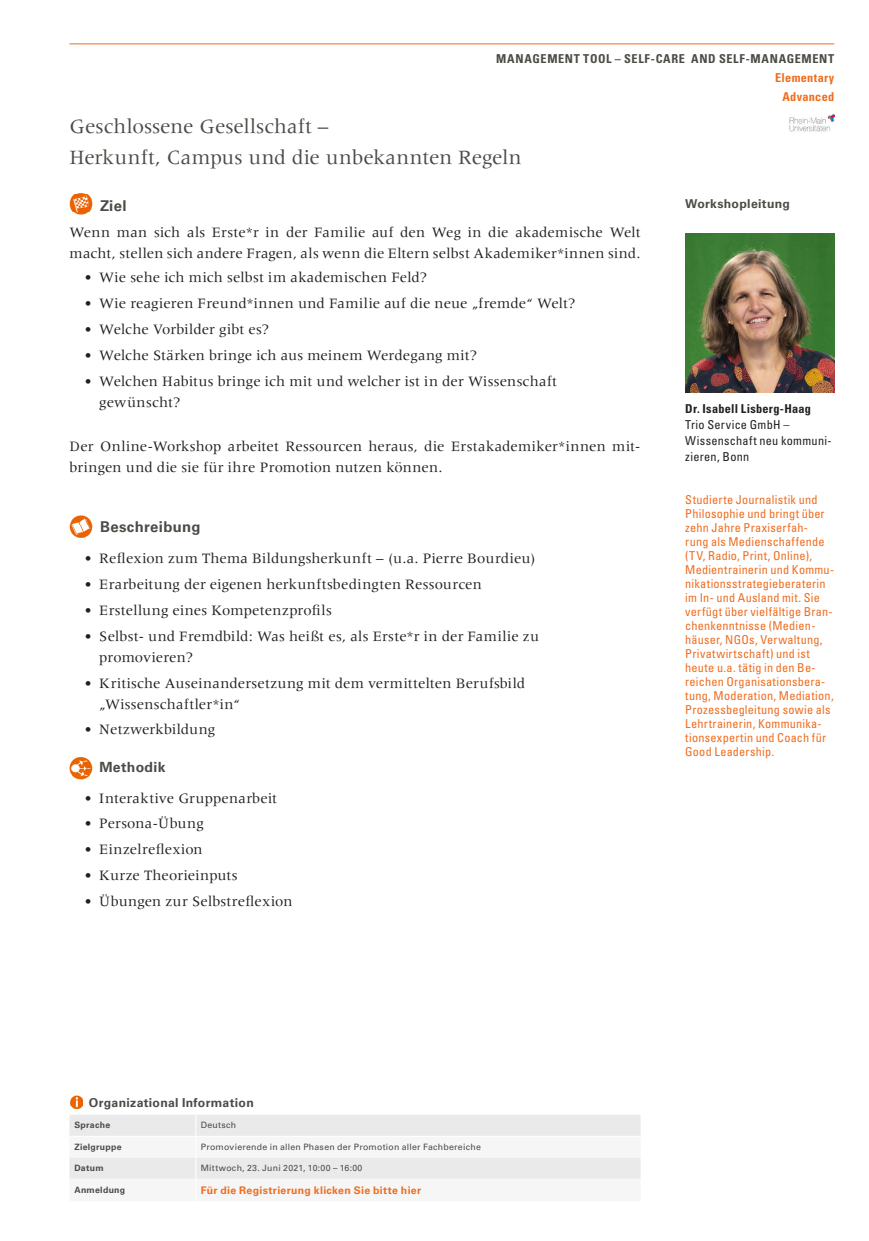
<style>
.page{position:relative;width:869px;height:1241px;background:#fff}
.page>*{position:absolute;margin:0;border:0;box-sizing:border-box;transform-origin:0 0}
.Kurse{font:21px "Meridien LT Std";color:#4c4b46}
.Mengentext{font:14.88px/21px "Meridien LT Std";letter-spacing:.01em;color:#231f20}
.Objective_Descriptio{font:700 14.88px "Univers LT Std";letter-spacing:.02em;color:#4c4b46}
.Mengentext-2{font:700 14px "Univers LT Std";letter-spacing:.025em;color:#4c4b46}
.Trainer_Biografie{font:condensed 12.25px/14px "Univers LT Std";letter-spacing:.02em;color:#ef6d20}
.Trainer_Name{font:condensed 12.25px/15.8px "Univers LT Std";letter-spacing:.025em;color:#231f20}
.Kopf_Tools{font:700 condensed 12.25px "Univers LT Std";letter-spacing:.05em;color:#4c4b46}
.Tabelle_Headline{font:700 12.25px "Univers LT Std";letter-spacing:.025em;color:#4c4b46}
.Kopf_Tools-2{font:700 condensed 12.25px "Univers LT Std";letter-spacing:.025em;color:#ef6d20}
.Headlines__Trainer{font:700 12.25px "Univers LT Std";letter-spacing:.025em;color:#4c4b46}
.Tabelle_Mengentext{font:700 10.5px "Univers LT Std";letter-spacing:.03em;color:#ef6d20}
.Tabelle_Mengentext-2{font:8.75px "Univers LT Std";letter-spacing:.025em;color:#4c4b46}
.Tabelle_Bold{font:700 8.75px "Univers LT Std";letter-spacing:.03em;color:#4c4b46}
.s1{font-weight:700}
</style>
<div class="page">
<hr style="left:69px;top:43px;width:764px;height:1px;background:#ef6d20">
<img style="left:685px;top:234px;width:148px;height:158px">
<img style="left:69px;top:192px;width:24px;height:23px">
<img style="left:69px;top:515px;width:24px;height:23px">
<img style="left:69px;top:757px;width:23px;height:22px">
<img style="left:70px;top:1095px;width:13px;height:13px">
<svg style="left:69px;top:1115px;width:571px;height:64px"></svg>
<hr style="left:69px;top:1135px;width:127px;height:1px;background:#fff">
<img style="left:789px;top:115px;width:44px;height:17px">
<p class="Kopf_Tools" style="left:496px;top:52px;width:339px">MANAGEMENT TOOL – SELF-CARE AND SELF-MANAGEMENT</p>
<p class="Kopf_Tools-2" style="left:774px;top:70px;width:60px">Elementary</p>
<p class="Kopf_Tools-2" style="left:782px;top:89px;width:53px">Advanced</p>
<p class="Kurse" style="left:69px;top:115px;width:260px">Geschlossene Gesellschaft –</p>
<p class="Kurse" style="left:69px;top:145px;width:453px">Herkunft, Campus und die unbekannten Regeln</p>
<p class="Objective_Descriptio" style="left:100px;top:197px;width:28px">Ziel</p>
<p class="Mengentext" style="left:69px;top:222px;width:572px">Wenn man sich als Erste*r in der Familie auf den Weg in die akademische Welt macht, stellen sich andere Fragen, als wenn die Eltern selbst Akademiker*innen sind.</p>
<p class="Mengentext" style="left:84px;top:266px;width:344px">• Wie sehe ich mich selbst im akademischen Feld?</p>
<p class="Mengentext" style="left:84px;top:292px;width:492px">• Wie reagieren Freund*innen und Familie auf die neue „fremde“ Welt?</p>
<p class="Mengentext" style="left:84px;top:318px;width:186px">• Welche Vorbilder gibt es?</p>
<p class="Mengentext" style="left:84px;top:344px;width:394px">• Welche Stärken bringe ich aus meinem Werdegang mit?</p>
<p class="Mengentext" style="left:99px;top:370px;width:459px;text-indent:-15px">• Welchen Habitus bringe ich mit und welcher ist in der Wissenschaft gewünscht?</p>
<p class="Mengentext" style="left:69px;top:436px;width:572px">Der Online-Workshop arbeitet Ressourcen heraus, die Erstakademiker*innen mit&shy;bringen und die sie für ihre Promotion nutzen können.</p>
<p class="Objective_Descriptio" style="left:100px;top:518px;width:102px">Beschreibung</p>
<p class="Mengentext" style="left:84px;top:547px;width:453px">• Reflexion zum Thema Bildungsherkunft – (u.a. Pierre Bourdieu)</p>
<p class="Mengentext" style="left:84px;top:573px;width:398px">• Erarbeitung der eigenen herkunftsbedingten Ressourcen</p>
<p class="Mengentext" style="left:84px;top:599px;width:249px">• Erstellung eines Kompetenzprofils</p>
<p class="Mengentext" style="left:99px;top:625px;width:441px;text-indent:-15px">• Selbst- und Fremdbild: Was heißt es, als Erste*r in der Familie zu promovieren?</p>
<p class="Mengentext" style="left:99px;top:672px;width:427px;text-indent:-15px">• Kritische Auseinandersetzung mit dem vermittelten Berufsbild „Wissenschaftler*in“</p>
<p class="Mengentext" style="left:84px;top:719px;width:132px">• Netzwerkbildung</p>
<p class="Mengentext-2" style="left:99px;top:758px;width:68px">Methodik</p>
<p class="Mengentext" style="left:84px;top:787px;width:194px">• Interaktive Gruppenarbeit</p>
<p class="Mengentext" style="left:84px;top:813px;width:121px">• Persona-Übung</p>
<p class="Mengentext" style="left:84px;top:839px;width:120px">• Einzelreflexion</p>
<p class="Mengentext" style="left:84px;top:865px;width:155px">• Kurze Theorieinputs</p>
<p class="Mengentext" style="left:84px;top:890px;width:209px">• Übungen zur Selbstreflexion</p>
<p class="Headlines__Trainer" style="left:685px;top:197px;width:106px">Workshopleitung</p>
<p class="Trainer_Name" style="left:685px;top:401px;width:148px"><span class="s1">Dr. Isabell Lisberg-Haag<br></span>Trio Service GmbH –<br>Wissenschaft neu kommuni&shy;zieren, Bonn</p>
<p class="Trainer_Biografie" style="left:685px;top:492px;width:150px">Studierte Journalistik und<br>Philosophie und bringt über zehn Jahre Praxiserfah&shy;rung als Medienschaffende (TV, Radio, Print, Online),<br>Medientrainerin und Kommu&shy;nikationsstrategieberaterin im In- und Ausland mit. Sie verfügt über vielfältige Bran&shy;chenkenntnisse (Medien&shy;häuser, NGOs, Verwaltung,<br>Privatwirtschaft) und ist heute u.a. tätig in den Be&shy;reichen Organisationsbera&shy;tung, Moderation, Mediation,<br>Prozessbegleitung sowie als<br>Lehrtrainerin, Kommunika&shy;tionsexpertin und Coach für<br>Good Leadership.</p>
<p class="Tabelle_Headline" style="left:89px;top:1095px;width:166px">Organizational Information</p>
<p class="Tabelle_Bold" style="left:74px;top:1120px;width:37px">Sprache</p>
<p class="Tabelle_Mengentext-2" style="left:201px;top:1119px;width:37px">Deutsch</p>
<p class="Tabelle_Bold" style="left:74px;top:1141px;width:49px">Zielgruppe</p>
<p class="Tabelle_Mengentext-2" style="left:201px;top:1141px;width:281px">Promovierende in allen Phasen der Promotion aller Fachbereiche</p>
<p class="Tabelle_Bold" style="left:74px;top:1162px;width:31px">Datum</p>
<p class="Tabelle_Mengentext-2" style="left:201px;top:1162px;width:163px">Mittwoch, 23. Juni 2021, 10:00 – 16:00</p>
<p class="Tabelle_Bold" style="left:74px;top:1184px;width:52px">Anmeldung</p>
<p class="Tabelle_Mengentext" style="left:201px;top:1183px;width:222px">Für die Registrierung klicken Sie bitte hier</p>
</div>
